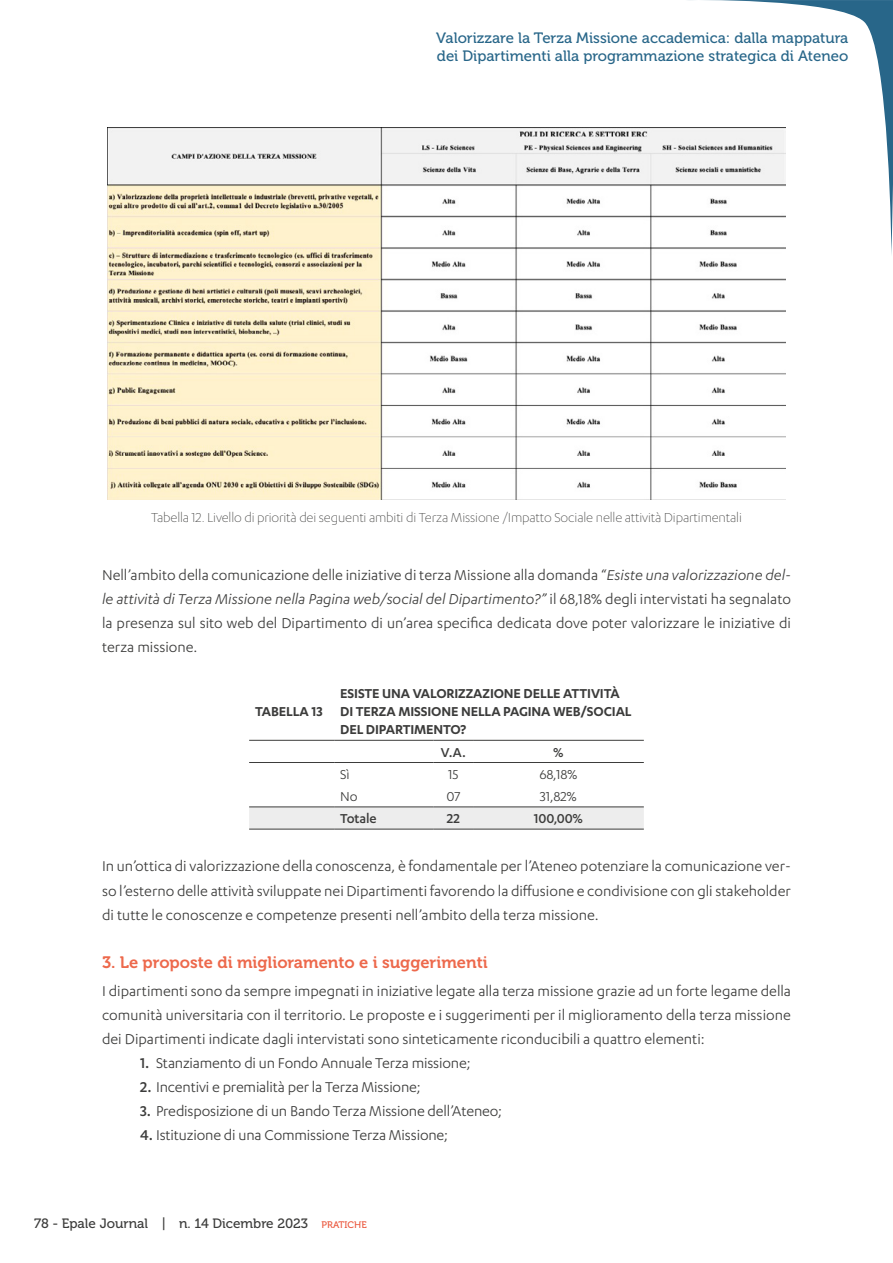
<style>
.page{position:relative;width:893px;height:1263px;background:#fff}
.page>*{position:absolute;margin:0;border:0;box-sizing:border-box;transform-origin:0 0}
.t1{font:16.5px/24px "Karbon";letter-spacing:-.01em;color:#3c3c3b;text-align:justify}
.t2{font:16.5px "Museo 700";color:#ed694c}
.t3{font:15px/18px "Museo 500";color:#286689}
.t4{font:300 15px "Karbon";letter-spacing:-.01em;color:#3c3c3b}
.t5{font:600 15px/18px "Karbon";letter-spacing:-.01em;color:#3c3c3b}
.t6{font:500 15px "Karbon";letter-spacing:-.01em;color:#3c3c3b}
.t7{font:15px "Karbon";letter-spacing:-.01em;color:#3c3c3b}
.t8{font:13.5px "Museo 500";color:#3c3c3b}
.s1{font-style:italic}
.s2{font-weight:500}
.s3{font-size:9.45px;color:#ea553b}
</style>
<div class="page">
<svg style="left:685px;top:0;width:208px;height:255px"></svg>
<svg style="left:249px;top:806px;width:395px;height:23px;background:#e5e5e5"></svg>
<hr style="left:249px;top:740px;width:85px;height:1px;background:#3c3c3b">
<hr style="left:334px;top:740px;width:100px;height:1px;background:#3c3c3b">
<hr style="left:434px;top:740px;width:39px;height:1px;background:#3c3c3b">
<hr style="left:473px;top:740px;width:171px;height:1px;background:#3c3c3b">
<hr style="left:249px;top:762px;width:85px;height:1px;background:#3c3c3b">
<hr style="left:334px;top:762px;width:100px;height:1px;background:#3c3c3b">
<hr style="left:434px;top:762px;width:39px;height:1px;background:#3c3c3b">
<hr style="left:473px;top:762px;width:171px;height:1px;background:#3c3c3b">
<hr style="left:249px;top:829px;width:85px;height:1px;background:#3c3c3b">
<hr style="left:334px;top:829px;width:100px;height:1px;background:#3c3c3b">
<hr style="left:434px;top:829px;width:39px;height:1px;background:#3c3c3b">
<hr style="left:473px;top:829px;width:171px;height:1px;background:#3c3c3b">
<hr style="left:249px;top:807px;width:85px;height:1px;background:#3c3c3b">
<hr style="left:334px;top:807px;width:100px;height:1px;background:#3c3c3b">
<hr style="left:434px;top:807px;width:39px;height:1px;background:#3c3c3b">
<hr style="left:473px;top:807px;width:171px;height:1px;background:#3c3c3b">
<img style="left:107px;top:128px;width:678px;height:371px">
<p class="t3" style="left:436px;top:29px;width:414px">Valorizzare la Terza Missione accademica: dalla mappatura dei Dipartimenti alla programmazione strategica di Ateneo</p>
<p class="t4" style="left:151px;top:509px;width:592px">Tabella 12. Livello di priorità dei seguenti ambiti di Terza Missione /Impatto Sociale nelle attività Dipartimentali</p>
<p class="t1" style="left:102px;top:563px;width:690px">Nell’ambito della comunicazione delle iniziative di terza Missione alla domanda “<span class="s1">Esiste una valorizzazione del&shy;le attività di Terza Missione nella Pagina web/social del Dipartimento?”</span> il 68,18% degli intervistati ha segnalato la presenza sul sito web del Dipartimento di un’area specifica dedicata dove poter valorizzare le iniziative di terza missione.</p>
<p class="t5" style="left:340px;top:684px;width:293px">ESISTE UNA VALORIZZAZIONE DELLE ATTIVITÀ<br>DI TERZA MISSIONE NELLA PAGINA WEB/SOCIAL<br>DEL DIPARTIMENTO?</p>
<p class="t6" style="left:441px;top:743px;width:26px">V.A.</p>
<p class="t6" style="left:553px;top:743px;width:12px">%</p>
<p class="t7" style="left:340px;top:766px;width:11px">Sì</p>
<p class="t7" style="left:448px;top:766px;width:12px">15</p>
<p class="t7" style="left:539px;top:766px;width:40px">68,18%</p>
<p class="t7" style="left:340px;top:788px;width:19px">No</p>
<p class="t7" style="left:446px;top:788px;width:16px">07</p>
<p class="t7" style="left:540px;top:788px;width:39px">31,82%</p>
<p class="t6" style="left:340px;top:810px;width:38px">Totale</p>
<p class="t6" style="left:447px;top:810px;width:15px">22</p>
<p class="t6" style="left:534px;top:810px;width:51px">100,00%</p>
<p class="t1" style="left:102px;top:854px;width:690px">In un’ottica di valorizzazione della conoscenza, è fondamentale per l’Ateneo potenziare la comunicazione ver&shy;so l’esterno delle attività sviluppate nei Dipartimenti favorendo la diffusione e condivisione con gli stakeholder di tutte le conoscenze e competenze presenti nell’ambito della terza missione.</p>
<p class="t2" style="left:102px;top:953px;width:387px">3. Le proposte di miglioramento e i suggerimenti</p>
<p class="t1" style="left:102px;top:978px;width:690px">I dipartimenti sono da sempre impegnati in iniziative legate alla terza missione grazie ad un forte legame della comunità universitaria con il territorio. Le proposte e i suggerimenti per il miglioramento della terza missione dei Dipartimenti indicate dagli intervistati sono sinteticamente riconducibili a quattro elementi:</p>
<p class="t1" style="left:140px;top:1050px;width:332px"><span class="s2">1.</span> Stanziamento di un Fondo Annuale Terza missione;</p>
<p class="t1" style="left:140px;top:1074px;width:282px"><span class="s2">2.</span> Incentivi e premialità per la Terza Missione;</p>
<p class="t1" style="left:140px;top:1098px;width:363px"><span class="s2">3.</span> Predisposizione di un Bando Terza Missione dell’Ateneo;</p>
<p class="t1" style="left:140px;top:1122px;width:309px"><span class="s2">4.</span> Istituzione di una Commissione Terza Missione;</p>
<p class="t5" style="left:255px;top:702px;width:69px">TABELLA 13</p>
<p class="t8" style="left:34px;top:1216px;width:334px">78 - Epale Journal | n. 14 Dicembre 2023 <span class="s3">PRATICHE</span></p>
</div>
